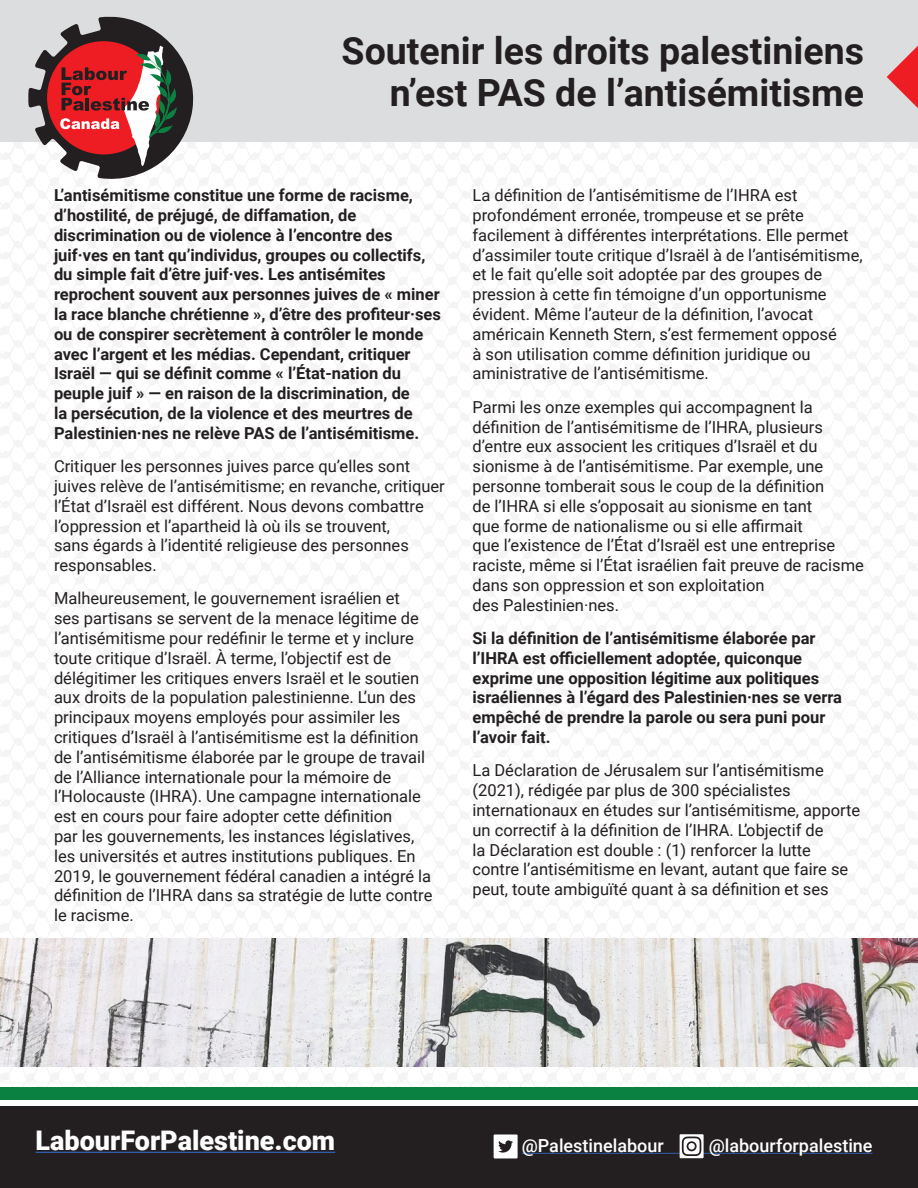
<style>
.page{position:relative;width:918px;height:1188px;background:#fff}
.page>*{position:absolute;margin:0;border:0;box-sizing:border-box;transform-origin:0 0}
.t1{font:700 37.5px/42px "Roboto";color:#231f20;text-align:right}
.t2{font:900 27px "Roboto";color:#fff}
.t3{font:500 18px "Roboto";color:#fff}
.t4{font:16.5px/19.8px "Roboto";color:#231f20}
.t5{font:700 16.5px/19.8px "Roboto";color:#231f20}
</style>
<div class="page">
<div style="left:0;top:0;width:918px;height:142px;background:#dcdddf"></div>
<svg style="left:887px;top:45px;width:31px;height:122px"></svg>
<div style="left:0;top:1106px;width:918px;height:82px;background:#231f20"></div>
<div style="left:0;top:1088px;width:918px;height:12px;background:#0a8041"></div>
<hr style="left:36px;top:1152px;width:299px;height:1px;background:#325caa">
<hr style="left:522px;top:1153px;width:351px;height:1px;background:#325caa">
<svg style="left:494px;top:1135px;width:24px;height:23px"></svg>
<svg style="left:680px;top:1134px;width:24px;height:24px"></svg>
<svg style="left:682px;top:1137px;width:19px;height:19px"></svg>
<svg style="left:28px;top:17px;width:165px;height:162px"></svg>
<img style="left:0;top:939px;width:918px;height:127px">
<h1 class="t1" style="left:342px;top:28px;width:524px">Soutenir les droits palestiniens n’est PAS de l’antisémitisme</h1>
<p class="t5" style="left:54px;top:185px;width:389px">L’antisémitisme constitue une forme de racisme, d’hostilité, de préjugé, de diffamation, de discrimination ou de violence à l’encontre des juif·ves en tant qu’individus, groupes ou collectifs, du simple fait d’être juif·ves. Les antisémites reprochent souvent aux personnes juives de « miner la race blanche chrétienne », d’être des profiteur·ses ou de conspirer secrètement à contrôler le monde avec l’argent et les médias. Cependant, critiquer Israël — qui se définit comme « l’État-nation du peuple juif » — en raison de la discrimination, de<br>la persécution, de la violence et des meurtres de Palestinien·nes ne relève PAS de l’antisémitisme.</p>
<p class="t4" style="left:54px;top:456px;width:392px">Critiquer les personnes juives parce qu’elles sont juives relève de l’antisémitisme; en revanche, critiquer l’État d’Israël est différent. Nous devons combattre l’oppression et l’apartheid là où ils se trouvent,<br>sans égards à l’identité religieuse des personnes responsables.</p>
<p class="t4" style="left:54px;top:588px;width:380px">Malheureusement, le gouvernement israélien et<br>ses partisans se servent de la menace légitime de l’antisémitisme pour redéfinir le terme et y inclure toute critique d’Israël. À terme, l’objectif est de délégitimer les critiques envers Israël et le soutien aux droits de la population palestinienne. L’un des principaux moyens employés pour assimiler les critiques d’Israël à l’antisémitisme est la définition de l’antisémitisme élaborée par le groupe de travail de l’Alliance internationale pour la mémoire de l’Holocauste (IHRA). Une campagne internationale est en cours pour faire adopter cette définition<br>par les gouvernements, les instances législatives, les universités et autres institutions publiques. En 2019, le gouvernement fédéral canadien a intégré la définition de l’IHRA dans sa stratégie de lutte contre le racisme.</p>
<p class="t4" style="left:472px;top:185px;width:392px">La définition de l’antisémitisme de l’IHRA est profondément erronée, trompeuse et se prête facilement à différentes interprétations. Elle permet d’assimiler toute critique d’Israël à de l’antisémitisme, et le fait qu’elle soit adoptée par des groupes de pression à cette fin témoigne d’un opportunisme évident. Même l’auteur de la définition, l’avocat américain Kenneth Stern, s’est fermement opposé<br>à son utilisation comme définition juridique ou aministrative de l’antisémitisme.</p>
<p class="t4" style="left:472px;top:396px;width:393px">Parmi les onze exemples qui accompagnent la définition de l’antisémitisme de l’IHRA, plusieurs d’entre eux associent les critiques d’Israël et du sionisme à de l’antisémitisme. Par exemple, une personne tomberait sous le coup de la définition<br>de l’IHRA si elle s’opposait au sionisme en tant<br>que forme de nationalisme ou si elle affirmait<br>que l’existence de l’État d’Israël est une entreprise raciste, même si l’État israélien fait preuve de racisme dans son oppression et son exploitation<br>des Palestinien·nes.</p>
<p class="t5" style="left:472px;top:628px;width:371px">Si la définition de l’antisémitisme élaborée par l’IHRA est officiellement adoptée, quiconque exprime une opposition légitime aux politiques israéliennes à l’égard des Palestinien·nes se verra empêché de prendre la parole ou sera puni pour l’avoir fait.</p>
<p class="t4" style="left:472px;top:760px;width:389px">La Déclaration de Jérusalem sur l’antisémitisme (2021), rédigée par plus de 300 spécialistes internationaux en études sur l’antisémitisme, apporte un correctif à la définition de l’IHRA. L’objectif de<br>la Déclaration est double : (1) renforcer la lutte contre l’antisémitisme en levant, autant que faire se peut, toute ambiguïté quant à sa définition et ses</p>
<h2 class="t2" style="left:36px;top:1122px;width:301px">LabourForPalestine.com</h2>
<p class="t3" style="left:522px;top:1133px;width:144px">@Palestinelabour</p>
<p class="t3" style="left:709px;top:1133px;width:165px">@labourforpalestine</p>
</div>
